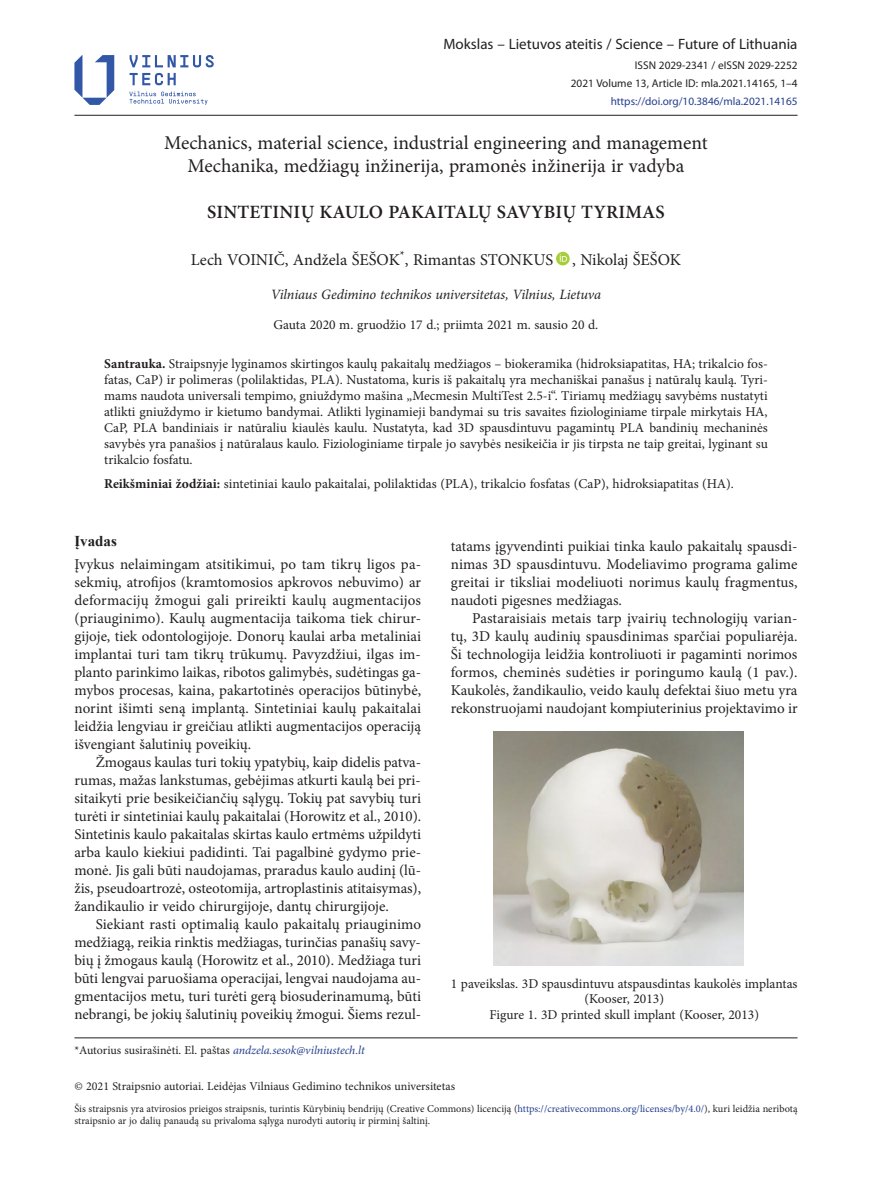
<style>
.page{position:relative;width:872px;height:1191px;background:#fff}
.page>*{position:absolute;margin:0;border:0;box-sizing:border-box;transform-origin:0 0}
.t1{font:19.5px/23.4px "Minion Pro";color:#231f20;text-align:center}
.t2{font:600 18.75px "Minion Pro";letter-spacing:.01em;color:#231f20}
.t3{font:16.5px "Minion Pro";letter-spacing:-.005em;color:#231f20}
.t4{font:15px/18px "Minion Pro";color:#231f20;text-align:justify}
.t5{font:15px "Myriad Pro";color:#231f20}
.t6{font:700 15px "Times New Roman";color:#231f20}
.t7{font:italic 14.25px "Minion Pro";letter-spacing:-.01em;color:#231f20}
.t8{font:13.5px/15.9px "Minion Pro";color:#231f20;text-align:justify}
.t9{font:12px "Minion Pro";color:#231f20}
.t10{font:11.25px/18px "Myriad Pro";color:#231f20;text-align:right}
.t11{font:11.25px "Myriad Pro";color:#253f8e}
.t12{font:10.35px/12px "Minion Pro";color:#231f20}
.s1{font-weight:700}
.s2{font-style:italic;color:#253f8e}
.s3{color:#253f8e}
</style>
<div class="page">
<hr style="left:74px;top:115px;width:723px;height:1px;background:#231f20">
<hr style="left:74px;top:1037px;width:723px;height:1px;background:#231f20">
<svg style="left:130px;top:55px;width:84px;height:12px"></svg>
<svg style="left:130px;top:73px;width:46px;height:12px"></svg>
<svg style="left:74px;top:55px;width:40px;height:50px"></svg>
<svg style="left:130px;top:92px;width:78px;height:13px"></svg>
<div style="left:556px;top:252px;width:13px;height:13px;background:#a6ce39;border-radius:50%"></div>
<svg style="left:559px;top:254px;width:8px;height:8px"></svg>
<img style="left:493px;top:731px;width:250px;height:234px">
<p class="t5" style="left:443px;top:35px;width:355px">Mokslas – Lietuvos ateitis / Science – Future of Lithuania</p>
<p class="t10" style="left:571px;top:56px;width:228px">ISSN 2029-2341 / eISSN 2029-2252<br>2021 Volume 13, Article ID: mla.2021.14165, 1–4</p>
<p class="t11" style="left:610px;top:94px;width:188px">https://doi.org/10.3846/mla.2021.14165</p>
<h1 class="t1" style="left:164px;top:131px;width:545px">Mechanics, material science, industrial engineering and management<br>Mechanika, medžiagų inžinerija, pramonės inžinerija ir vadyba</h1>
<p class="t2" style="left:207px;top:199px;width:459px">SINTETINIŲ KAULO PAKAITALŲ SAVYBIŲ TYRIMAS</p>
<p class="t3" style="left:191px;top:248px;width:492px">Lech VOINIČ, Andžela ŠEŠOK<sup>*</sup>, Rimantas STONKUS , Nikolaj ŠEŠOK</p>
<p class="t7" style="left:271px;top:285px;width:332px">Vilniaus Gedimino technikos universitetas, Vilnius, Lietuva</p>
<p class="t8" style="left:273px;top:317px;width:326px">Gauta 2020 m. gruodžio 17 d.; priimta 2021 m. sausio 20 d.</p>
<p class="t8" style="left:104px;top:356px;width:665px"><span class="s1">Santrauka.</span> Straipsnyje lyginamos skirtingos kaulų pakaitalų medžiagos – biokeramika (hidroksiapatitas, HA; trikalcio fos&shy;fatas, CaP) ir polimeras (polilaktidas, PLA). Nustatoma, kuris iš pakaitalų yra mechaniškai panašus į natūralų kaulą. Tyri&shy;mams naudota universali tempimo, gniuždymo mašina „Mecmesin MultiTest 2.5-i“. Tiriamų medžiagų savybėms nustatyti atlikti gniuždymo ir kietumo bandymai. Atlikti lyginamieji bandymai su tris savaites fiziologiniame tirpale mirkytais HA, CaP, PLA bandiniais ir natūraliu kiaulės kaulu. Nustatyta, kad 3D spausdintuvu pagamintų PLA bandinių mechaninės savybės yra panašios į natūralaus kaulo. Fiziologiniame tirpale jo savybės nesikeičia ir jis tirpsta ne taip greitai, lyginant su trikalcio fosfatu.</p>
<p class="t8" style="left:104px;top:476px;width:631px"><span class="s1">Reikšminiai žodžiai:</span> sintetiniai kaulo pakaitalai, polilaktidas (PLA), trikalcio fosfatas (CaP), hidroksiapatitas (HA).</p>
<p class="t6" style="left:74px;top:530px;width:44px">Įvadas</p>
<p class="t4" style="left:74px;top:555px;width:348px">Įvykus nelaimingam atsitikimui, po tam tikrų ligos pa&shy;sekmių, atrofijos (kramtomosios apkrovos nebuvimo) ar deformacijų žmogui gali prireikti kaulų augmentacijos (priauginimo). Kaulų augmentacija taikoma tiek chirur&shy;gijoje, tiek odontologijoje. Donorų kaulai arba metaliniai implantai turi tam tikrų trūkumų. Pavyzdžiui, ilgas im&shy;planto parinkimo laikas, ribotos galimybės, sudėtingas ga&shy;mybos procesas, kaina, pakartotinės operacijos būtinybė, norint išimti seną implantą. Sintetiniai kaulų pakaitalai leidžia lengviau ir greičiau atlikti augmentacijos operaciją išvengiant šalutinių poveikių.</p>
<p class="t4" style="left:74px;top:753px;width:348px;text-indent:21px">Žmogaus kaulas turi tokių ypatybių, kaip didelis patva&shy;rumas, mažas lankstumas, gebėjimas atkurti kaulą bei pri&shy;sitaikyti prie besikeičiančių sąlygų. Tokių pat savybių turi turėti ir sintetiniai kaulų pakaitalai (Horowitz et al., 2010).<br>Sintetinis kaulo pakaitalas skirtas kaulo ertmėms užpildyti arba kaulo kiekiui padidinti. Tai pagalbinė gydymo prie&shy;monė. Jis gali būti naudojamas, praradus kaulo audinį (lū&shy;žis, pseudoartrozė, osteotomija, artroplastinis atitaisymas), žandikaulio ir veido chirurgijoje, dantų chirurgijoje.</p>
<p class="t4" style="left:74px;top:915px;width:348px;text-indent:21px">Siekiant rasti optimalią kaulo pakaitalų priauginimo medžiagą, reikia rinktis medžiagas, turinčias panašių savy&shy;bių į žmogaus kaulą (Horowitz et al., 2010). Medžiaga turi būti lengvai paruošiama operacijai, lengvai naudojama au&shy;gmentacijos metu, turi turėti gerą biosuderinamumą, būti nebrangi, be jokių šalutinių poveikių žmogui. Šiems rezul-</p>
<p class="t9" style="left:74px;top:1041px;width:292px">*Autorius susirašinėti. El. paštas <span class="s2">andzela.sesok@vilniustech.lt</span></p>
<p class="t4" style="left:451px;top:537px;width:348px">tatams įgyvendinti puikiai tinka kaulo pakaitalų spausdi&shy;nimas 3D spausdintuvu. Modeliavimo programa galime greitai ir tiksliai modeliuoti norimus kaulų fragmentus, naudoti pigesnes medžiagas.</p>
<p class="t4" style="left:451px;top:609px;width:348px;text-indent:21px">Pastaraisiais metais tarp įvairių technologijų varian&shy;tų, 3D kaulų audinių spausdinimas sparčiai populiarėja.<br>Ši technologija leidžia kontroliuoti ir pagaminti norimos formos, cheminės sudėties ir poringumo kaulą (1 pav.).<br>Kaukolės, žandikaulio, veido kaulų defektai šiuo metu yra rekonstruojami naudojant kompiuterinius projektavimo ir</p>
<p class="t8" style="left:451px;top:976px;width:348px;line-height:15.3px;text-align:center">1 paveikslas. 3D spausdintuvu atspausdintas kaukolės implantas (Kooser, 2013)<br>Figure 1. 3D printed skull implant (Kooser, 2013)</p>
<p class="t9" style="left:74px;top:1078px;width:382px">© 2021 Straipsnio autoriai. Leidėjas Vilniaus Gedimino technikos universitetas</p>
<p class="t12" style="left:74px;top:1102px;width:724px">Šis straipsnis yra atvirosios prieigos straipsnis, turintis Kūrybinių bendrijų (Creative Commons) licenciją (<span class="s3">https://creativecommons.org/licenses/by/4.0/</span>), kuri leidžia neribotą straipsnio ar jo dalių panaudą su privaloma sąlyga nurodyti autorių ir pirminį šaltinį.</p>
</div>
